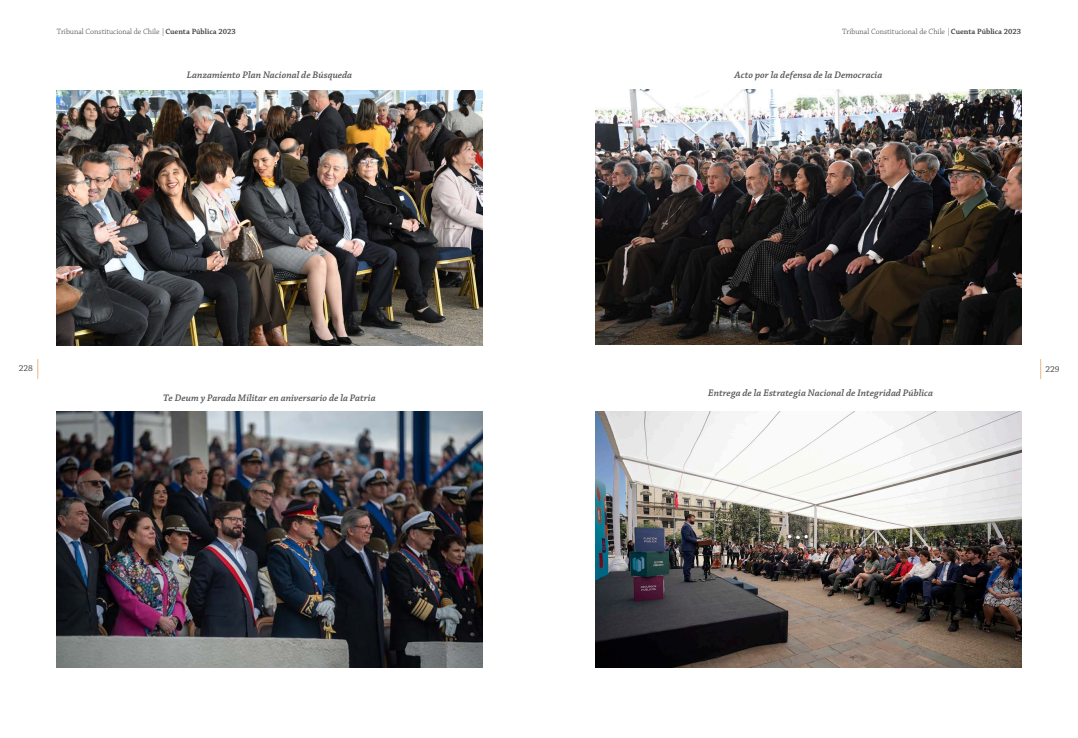
<style>
.page{position:relative;width:1078px;height:738px;background:#fff}
.page>*{position:absolute;margin:0;border:0;box-sizing:border-box;transform-origin:0 0}
.t1{font:italic 600 10px "Chaparral Pro";color:#57585a}
.t2{font:9px "Chaparral Pro";color:#3e3e3f}
.t3{font:300 8px "Chaparral Pro";color:#3e3e3f}
.s1{font-weight:600}
</style>
<div class="page">
<svg style="left:37px;top:359px;width:1px;height:19px"></svg>
<img style="left:57px;top:411px;width:425px;height:255px">
<img style="left:57px;top:90px;width:425px;height:255px">
<img style="left:595px;top:411px;width:425px;height:255px">
<img style="left:595px;top:89px;width:425px;height:255px">
<p class="t3" style="left:57px;top:28px;width:180px">Tribunal Constitucional de Chile |<span class="s1">Cuenta Pública 2023</span></p>
<p class="t3" style="left:842px;top:28px;width:180px">Tribunal Constitucional de Chile |<span class="s1">Cuenta Pública 2023</span></p>
<p class="t1" style="left:187px;top:69px;width:167px">Lanzamiento Plan Nacional de Búsqueda</p>
<p class="t1" style="left:734px;top:69px;width:149px">Acto por la defensa de la Democracia</p>
<p class="t2" style="left:19px;top:363px;width:16px">228</p>
<p class="t1" style="left:163px;top:391px;width:214px">Te Deum y Parada Militar en aniversario de la Patria</p>
<p class="t1" style="left:708px;top:387px;width:226px">Entrega de la Estrategia Nacional de Integridad Pública</p>
<p class="t2" style="left:1045px;top:364px;width:16px">229</p>
</div>
